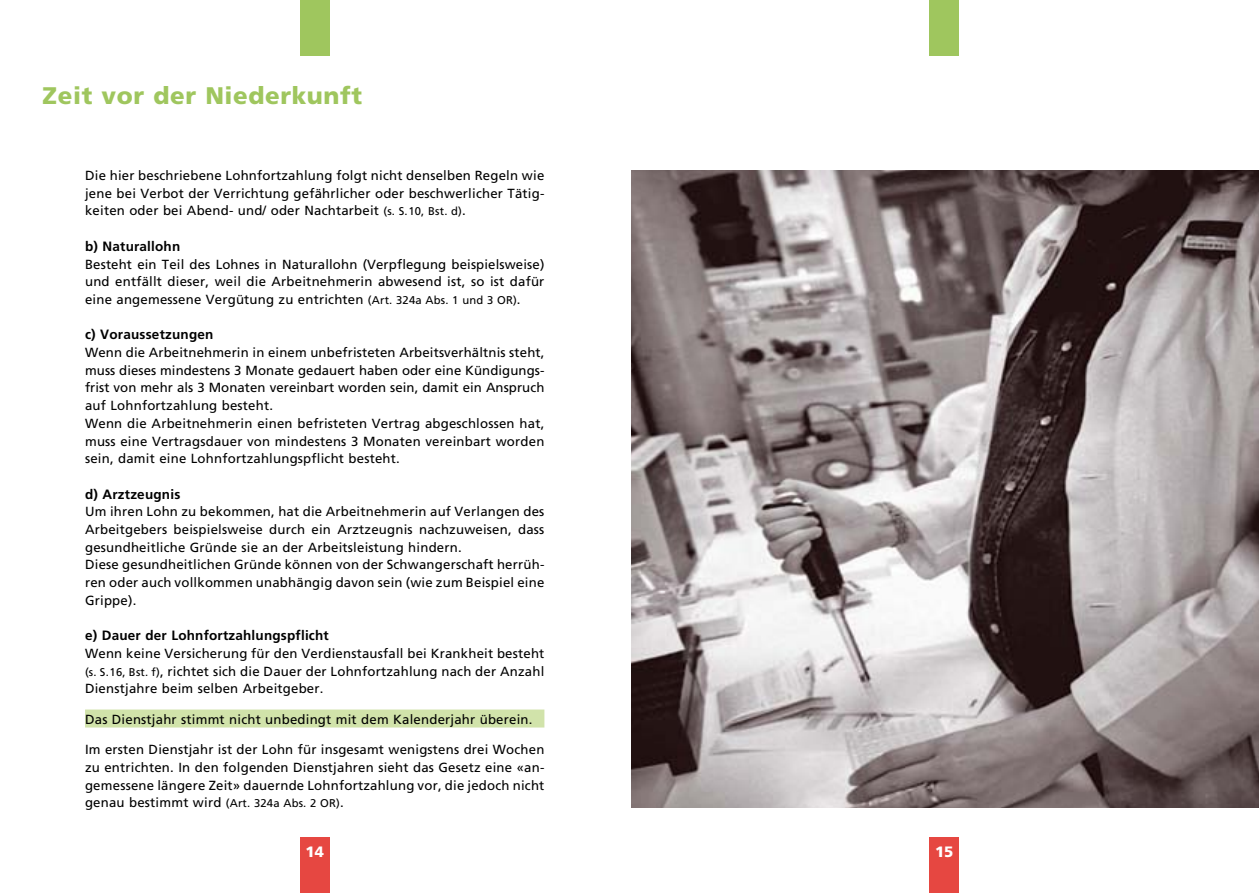
<style>
.page{position:relative;width:1259px;height:893px;background:#fff}
.page>*{position:absolute;margin:0;border:0;box-sizing:border-box;transform-origin:0 0}
.t1{font:900 24px "Frutiger";letter-spacing:.025em;color:#9fc65e}
.t2{font:900 15px "Frutiger";color:#fff}
.t3{font:700 13.5px "Frutiger";letter-spacing:.015em;color:#000}
.t4{font:13.2px/17.7px "Frutiger";letter-spacing:.015em;color:#000;text-align:justify}
.s1{font-size:11.25px}
</style>
<div class="page">
<div style="left:85px;top:709px;width:459px;height:18px;background:#d1e3aa"></div>
<div style="left:929px;top:838px;width:30px;height:55px;background:#e64741"></div>
<div style="left:929px;top:0;width:30px;height:55px;background:#9fc65e"></div>
<div style="left:300px;top:838px;width:30px;height:55px;background:#e64741"></div>
<img style="left:631px;top:170px;width:627px;height:638px">
<div style="left:300px;top:0;width:30px;height:55px;background:#9fc65e"></div>
<h1 class="t1" style="left:43px;top:81px;width:321px">Zeit vor der Niederkunft</h1>
<p class="t4" style="left:85px;top:167px;width:461px">Die hier beschriebene Lohnfortzahlung folgt nicht denselben Regeln wie jene bei Verbot der Verrichtung gefährlicher oder beschwerlicher Tätig&shy;keiten oder bei Abend- und/ oder Nachtarbeit <span class="s1">(s. S.10, Bst. d)</span>.</p>
<p class="t3" style="left:85px;top:238px;width:97px">b) Naturallohn</p>
<p class="t4" style="left:85px;top:255px;width:461px">Besteht ein Teil des Lohnes in Naturallohn (Verpflegung beispielsweise) und entfällt dieser, weil die Arbeitnehmerin abwesend ist, so ist dafür eine angemessene Vergütung zu entrichten <span class="s1">(Art. 324a Abs. 1 und 3 OR)</span>.</p>
<p class="t3" style="left:85px;top:327px;width:130px">c) Voraussetzungen</p>
<p class="t4" style="left:85px;top:344px;width:461px;text-align:left">Wenn die Arbeitnehmerin in einem unbefristeten Arbeitsverhältnis steht, muss dieses mindestens 3 Monate gedauert haben oder eine Kündigungs&shy;frist von mehr als 3 Monaten vereinbart worden sein, damit ein Anspruch auf Lohnfortzahlung besteht.<br>Wenn die Arbeitnehmerin einen befristeten Vertrag abgeschlossen hat, muss eine Vertragsdauer von mindestens 3 Monaten vereinbart worden sein, damit eine Lohnfortzahlungspflicht besteht.</p>
<p class="t3" style="left:85px;top:486px;width:97px">d) Arztzeugnis</p>
<p class="t4" style="left:85px;top:503px;width:461px;text-align:left">Um ihren Lohn zu bekommen, hat die Arbeitnehmerin auf Verlangen des Arbeitgebers beispielsweise durch ein Arztzeugnis nachzuweisen, dass gesundheitliche Gründe sie an der Arbeitsleistung hindern.<br>Diese gesundheitlichen Gründe können von der Schwangerschaft herrüh&shy;ren oder auch vollkommen unabhängig davon sein (wie zum Beispiel eine Grippe).</p>
<p class="t3" style="left:85px;top:628px;width:245px">e) Dauer der Lohnfortzahlungspflicht</p>
<p class="t4" style="left:85px;top:645px;width:461px">Wenn keine Versicherung für den Verdienstausfall bei Krankheit besteht <span class="s1">(s. S.16, Bst. f)</span>, richtet sich die Dauer der Lohnfortzahlung nach der Anzahl Dienstjahre beim selben Arbeitgeber.</p>
<p class="t4" style="left:85px;top:710px;width:449px">Das Dienstjahr stimmt nicht unbedingt mit dem Kalenderjahr überein.</p>
<p class="t4" style="left:85px;top:741px;width:461px">Im ersten Dienstjahr ist der Lohn für insgesamt wenigstens drei Wochen zu entrichten. In den folgenden Dienstjahren sieht das Gesetz eine «an - gemessene längere Zeit» dauernde Lohnfortzahlung vor, die jedoch nicht genau bestimmt wird <span class="s1">(Art. 324a Abs. 2 OR)</span>.</p>
<p class="t2" style="left:305px;top:843px;width:20px">14</p>
<p class="t2" style="left:935px;top:843px;width:20px">15</p>
</div>
